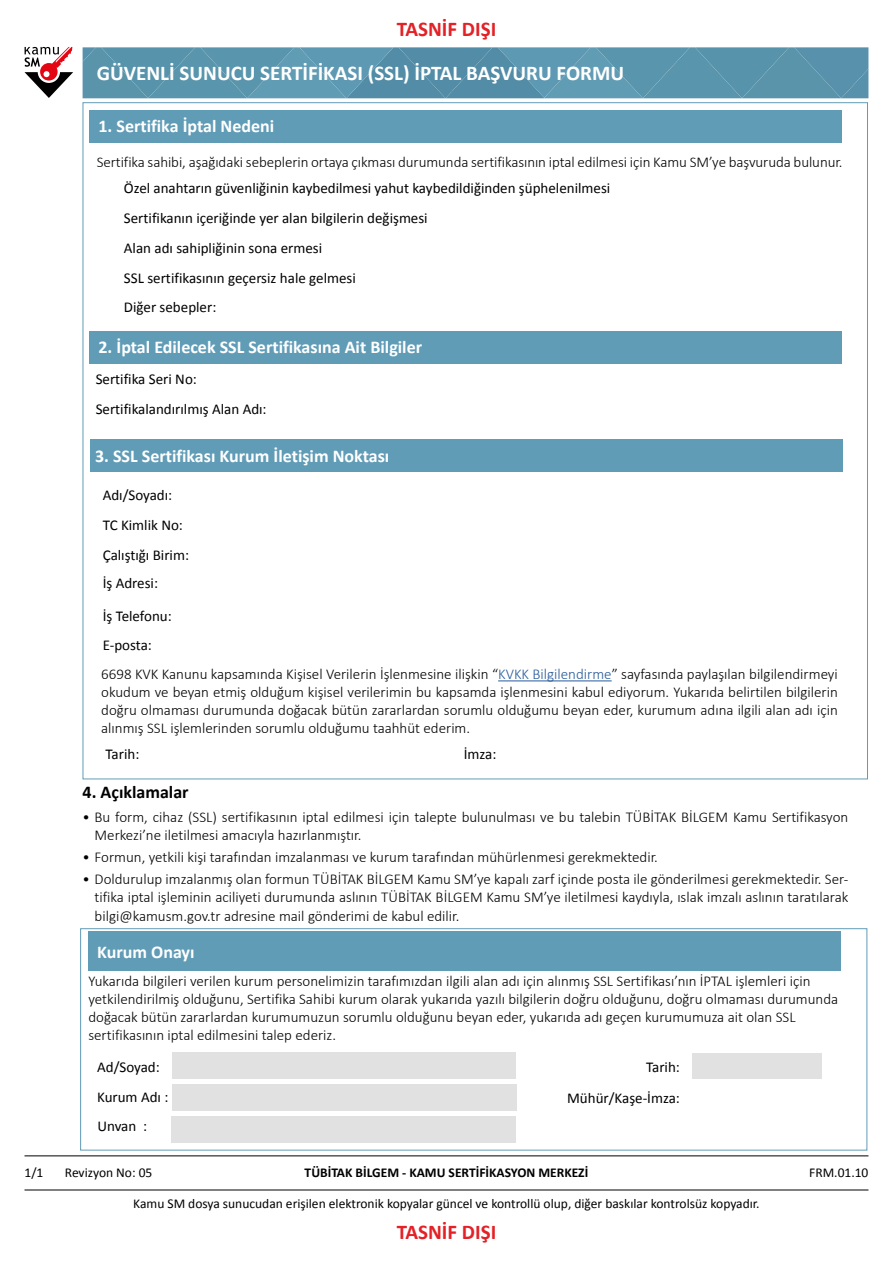
<style>
.page{position:relative;width:893px;height:1263px;background:#fff}
.page>*{position:absolute;margin:0;border:0;box-sizing:border-box;transform-origin:0 0}
.t1{font:700 21px "Calibri";color:#fff}
.t2{font:700 21px "Calibri";color:#e32126}
.t3{font:700 18px "Calibri";color:#fff}
.t4{font:700 18px "Calibri";color:#000}
.t5{font:300 15px/18px "Calibri";color:#000}
.t6{font:15px/29.7px "Calibri";color:#000}
.t7{font:13.5px "Calibri";color:#000}
.t8{font:700 13.5px "Calibri";color:#000}
.s1{color:#275b9b}
</style>
<div class="page">
<svg style="left:83px;top:47px;width:785px;height:51px;background:#5a95ad"></svg>
<svg style="left:25px;top:47px;width:48px;height:51px"></svg>
<hr style="left:25px;top:1155px;width:843px;height:1px;background:#000">
<hr style="left:25px;top:1190px;width:843px;height:1px;background:#000">
<div style="left:89px;top:110px;width:753px;height:33px;background:#619cb7"></div>
<div style="left:89px;top:331px;width:753px;height:33px;background:#619cb7"></div>
<hr style="left:498px;top:680px;width:114px;height:1px;background:#275b9b">
<div style="left:90px;top:439px;width:753px;height:33px;background:#619cb7"></div>
<div style="left:88px;top:932px;width:753px;height:39px;background:#619cb7"></div>
<div style="left:80px;top:928px;width:787px;height:222px;border:1px solid #619cb7"></div>
<div style="left:692px;top:1053px;width:130px;height:26px;background:#e2e1e1"></div>
<div style="left:172px;top:1052px;width:344px;height:27px;background:#e2e1e1"></div>
<div style="left:172px;top:1084px;width:344px;height:27px;background:#e2e1e1"></div>
<div style="left:171px;top:1116px;width:345px;height:26px;background:#e2e1e1"></div>
<h1 class="t2" style="left:397px;top:14px;width:101px">TASNİF DIŞI</h1>
<h1 class="t1" style="left:97px;top:58px;width:529px">GÜVENLİ SUNUCU SERTİFİKASI (SSL) İPTAL BAŞVURU FORMU</h1>
<p class="t3" style="left:99px;top:114px;width:177px">1. Sertifika İptal Nedeni</p>
<p class="t5" style="left:97px;top:153px;width:747px">Sertifika sahibi, aşağıdaki sebeplerin ortaya çıkması durumunda sertifikasının iptal edilmesi için Kamu SM’ye başvuruda bulunur.</p>
<p class="t6" style="left:124px;top:173px;width:488px">Özel anahtarın güvenliğinin kaybedilmesi yahut kaybedildiğinden şüphelenilmesi Sertifikanın içeriğinde yer alan bilgilerin değişmesi<br>Alan adı sahipliğinin sona ermesi<br>SSL sertifikasının geçersiz hale gelmesi<br>Diğer sebepler:</p>
<p class="t3" style="left:99px;top:334px;width:325px">2. İptal Edilecek SSL Sertifikasına Ait Bilgiler</p>
<p class="t6" style="left:96px;top:363px;width:172px">Sertifika Seri No:<br>Sertifikalandırılmış Alan Adı:</p>
<p class="t3" style="left:95px;top:443px;width:296px">3. SSL Sertifikası Kurum İletişim Noktası</p>
<p class="t6" style="left:103px;top:480px;width:88px">Adı/Soyadı:<br>TC Kimlik No:<br>Çalıştığı Birim:</p>
<p class="t6" style="left:103px;top:567px;width:57px">İş Adresi:</p>
<p class="t6" style="left:103px;top:600px;width:71px">İş Telefonu:<br>E-posta:</p>
<p class="t5" style="left:101px;top:665px;width:738px;text-align:justify">6698 KVK Kanunu kapsamında Kişisel Verilerin İşlenmesine ilişkin “<span class="s1">KVKK Bilgilendirme</span>” sayfasında paylaşılan bilgilendirmeyi okudum ve beyan etmiş olduğum kişisel verilerimin bu kapsamda işlenmesini kabul ediyorum. Yukarıda belirtilen bilgilerin doğru olmaması durumunda doğacak bütün zararlardan sorumlu olduğumu beyan eder, kurumum adına ilgili alan adı için alınmış SSL işlemlerinden sorumlu olduğumu taahhüt ederim.</p>
<p class="t6" style="left:105px;top:738px;width:35px">Tarih:</p>
<p class="t6" style="left:464px;top:738px;width:34px">İmza:</p>
<p class="t4" style="left:83px;top:779px;width:108px">4. Açıklamalar</p>
<p class="t5" style="left:95px;top:808px;width:755px;text-indent:-12px">• Bu form, cihaz (SSL) sertifikasının iptal edilmesi için talepte bulunulması ve bu talebin TÜBİTAK BİLGEM Kamu Sertifikasyon<br>Merkezi’ne iletilmesi amacıyla hazırlanmıştır.</p>
<p class="t5" style="left:83px;top:848px;width:577px">• Formun, yetkili kişi tarafından imzalanması ve kurum tarafından mühürlenmesi gerekmektedir.</p>
<p class="t5" style="left:95px;top:870px;width:755px;text-align:justify;text-indent:-12px">• Doldurulup imzalanmış olan formun TÜBİTAK BİLGEM Kamu SM’ye kapalı zarf içinde posta ile gönderilmesi gerekmektedir. Ser&shy;tifika iptal işleminin aciliyeti durumunda aslının TÜBİTAK BİLGEM Kamu SM’ye iletilmesi kaydıyla, ıslak imzalı aslının taratılarak bilgi@kamusm.gov.tr adresine mail gönderimi de kabul edilir.</p>
<p class="t3" style="left:97px;top:939px;width:99px">Kurum Onayı</p>
<p class="t5" style="left:88px;top:972px;width:751px">Yukarıda bilgileri verilen kurum personelimizin tarafımızdan ilgili alan adı için alınmış SSL Sertifikası’nın İPTAL işlemleri için yetkilendirilmiş olduğunu, Sertifika Sahibi kurum olarak yukarıda yazılı bilgilerin doğru olduğunu, doğru olmaması durumunda doğacak bütün zararlardan kurumumuzun sorumlu olduğunu beyan eder, yukarıda adı geçen kurumumuza ait olan SSL sertifikasının iptal edilmesini talep ederiz.</p>
<p class="t6" style="left:97px;top:1052px;width:64px">Ad/Soyad:</p>
<p class="t6" style="left:646px;top:1052px;width:35px">Tarih:</p>
<p class="t6" style="left:97px;top:1081px;width:73px">Kurum Adı :</p>
<p class="t6" style="left:567px;top:1082px;width:114px">Mühür/Kaşe-İmza:</p>
<p class="t6" style="left:97px;top:1111px;width:51px">Unvan :</p>
<p class="t7" style="left:25px;top:1163px;width:20px">1/1</p>
<p class="t7" style="left:65px;top:1163px;width:89px">Revizyon No: 05</p>
<p class="t8" style="left:305px;top:1163px;width:285px">TÜBİTAK BİLGEM - KAMU SERTİFİKASYON MERKEZİ</p>
<p class="t7" style="left:809px;top:1163px;width:61px">FRM.01.10</p>
<p class="t7" style="left:133px;top:1194px;width:628px">Kamu SM dosya sunucudan erişilen elektronik kopyalar güncel ve kontrollü olup, diğer baskılar kontrolsüz kopyadır.</p>
<h1 class="t2" style="left:397px;top:1217px;width:101px">TASNİF DIŞI</h1>
</div>
